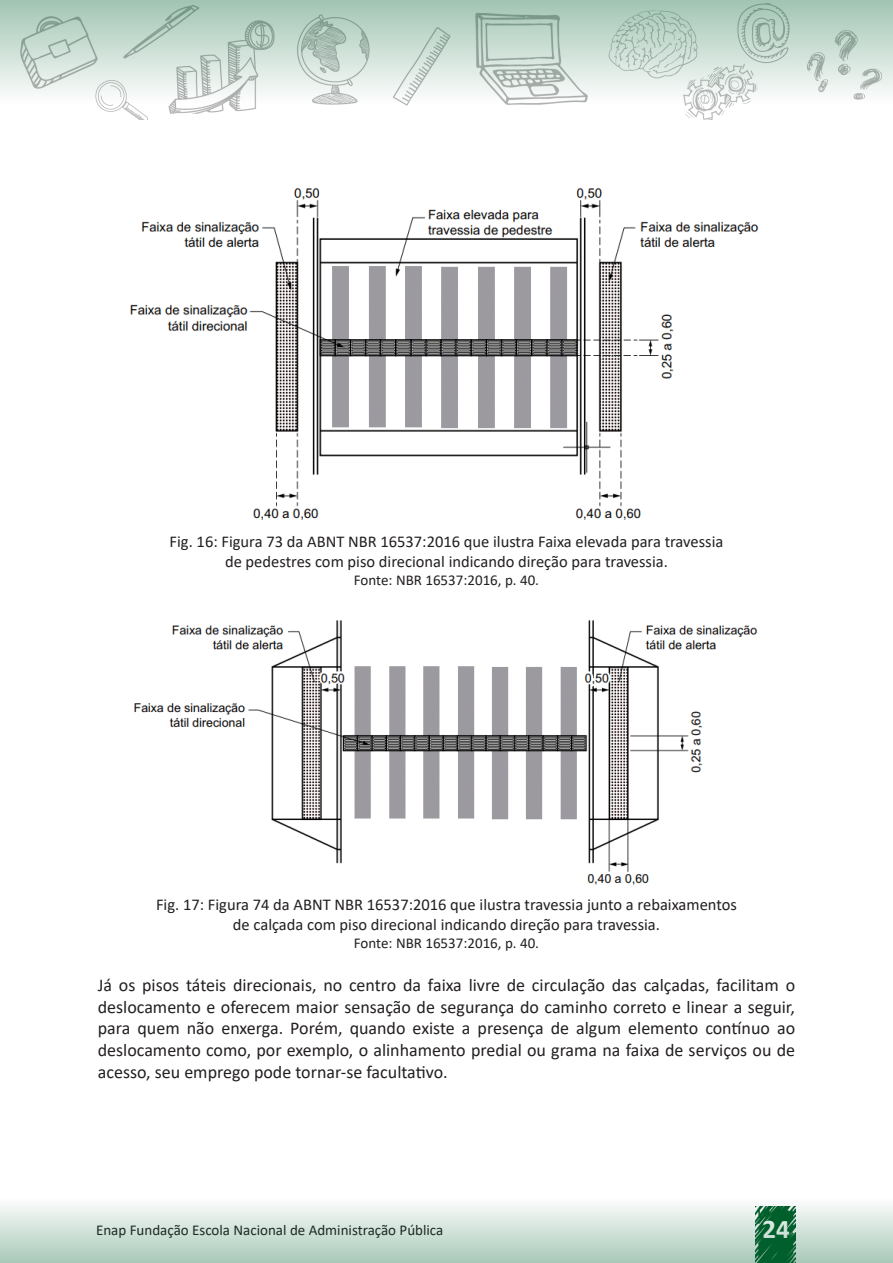
<style>
.page{position:relative;width:893px;height:1263px;background:#fff}
.page>*{position:absolute;margin:0;border:0;box-sizing:border-box;transform-origin:0 0}
.t1{font:700 27px "Calibri";color:#fff}
.texto{font:18px/21.6px "Calibri";color:#231f20;text-align:justify}
.Legenda{font:16.5px/19.8px "Calibri";color:#231f20;text-align:center}
.Fonte{font:15px "Calibri";color:#231f20}
</style>
<div class="page">
<svg style="left:0;top:0;width:893px;height:120px"></svg>
<svg style="left:0;top:1205px;width:893px;height:58px;background:#c5dad0"></svg>
<img style="left:130px;top:188px;width:629px;height:333px">
<img style="left:134px;top:620px;width:624px;height:265px">
<p class="Legenda" style="left:170px;top:531px;width:555px">Fig. 16: Figura 73 da ABNT NBR 16537:2016 que ilustra Faixa elevada para travessia de pedestres com piso direcional indicando direção para travessia.</p>
<p class="Fonte" style="left:354px;top:570px;width:187px">Fonte: NBR 16537:2016, p. 40.</p>
<p class="Legenda" style="left:156px;top:894px;width:582px">Fig. 17: Figura 74 da ABNT NBR 16537:2016 que ilustra travessia junto a rebaixamentos de calçada com piso direcional indicando direção para travessia.</p>
<p class="Fonte" style="left:354px;top:933px;width:187px">Fonte: NBR 16537:2016, p. 40.</p>
<p class="texto" style="left:98px;top:974px;width:699px">Já os pisos táteis direcionais, no centro da faixa livre de circulação das calçadas, facilitam o deslocamento e oferecem maior sensação de segurança do caminho correto e linear a seguir, para quem não enxerga. Porém, quando existe a presença de algum elemento contínuo ao deslocamento como, por exemplo, o alinhamento predial ou grama na faixa de serviços ou de acesso, seu emprego pode tornar-se facultativo.</p>
<p class="Fonte" style="left:96px;top:1220px;width:349px">Enap Fundação Escola Nacional de Administração Pública</p>
<h1 class="t1" style="left:763px;top:1210px;width:29px">24</h1>
</div>
